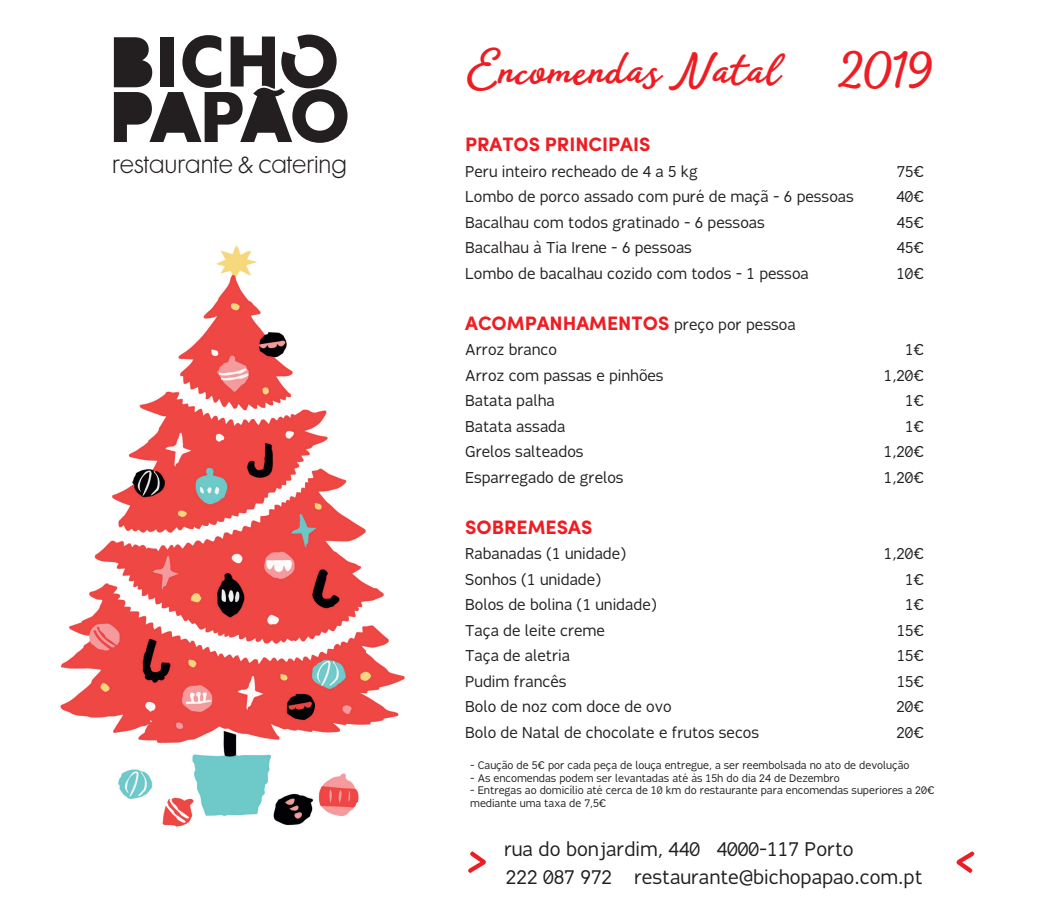
<style>
.page{position:relative;width:1063px;height:918px;background:#fff}
.page>*{position:absolute;margin:0;border:0;box-sizing:border-box;transform-origin:0 0}
.t1{font:700 60.6px "Amberly";color:#ee1d23}
.t2{font:700 48px "Amberly";color:#ee1d23}
.t3{font:21.6px "Cg Futura Maxi Lt";color:#231f20}
.t4{font:700 19.5px "Sofia Pro";color:#ee1d23}
.t5{font:18.9px "Fabrica";color:#231f20}
.t6{font:15px "Fabrica";color:#231f20}
.t7{font:10.5px/12.6px "Fabrica";color:#231f20}
.s1{font-family:"Fabrica";font-weight:400;font-size:15px;color:#231f20}
</style>
<div class="page">
<img style="left:60px;top:245px;width:345px;height:582px">
<svg style="left:114px;top:35px;width:234px;height:108px"></svg>
<h3 class="t3" style="left:112px;top:152px;width:236px">restaurante &amp; catering</h3>
<h2 class="t2" style="left:465px;top:41px;width:469px">Encomendas Natal 2019</h2>
<h3 class="t4" style="left:465px;top:129px;width:187px">PRATOS PRINCIPAIS</h3>
<p class="t6" style="left:465px;top:161px;width:234px">Peru inteiro recheado de 4 a 5 kg</p>
<p class="t6" style="left:897px;top:161px;width:29px">75€</p>
<p class="t6" style="left:465px;top:187px;width:390px">Lombo de porco assado com puré de maçã - 6 pessoas</p>
<p class="t6" style="left:897px;top:187px;width:29px">40€</p>
<p class="t6" style="left:465px;top:212px;width:301px">Bacalhau com todos gratinado - 6 pessoas</p>
<p class="t6" style="left:897px;top:212px;width:29px">45€</p>
<p class="t6" style="left:465px;top:238px;width:228px">Bacalhau à Tia Irene - 6 pessoas</p>
<p class="t6" style="left:897px;top:238px;width:29px">45€</p>
<p class="t6" style="left:465px;top:263px;width:345px">Lombo de bacalhau cozido com todos - 1 pessoa</p>
<p class="t6" style="left:897px;top:263px;width:29px">10€</p>
<h3 class="t4" style="left:465px;top:308px;width:332px">ACOMPANHAMENTOS <span class="s1">preço por pessoa</span></h3>
<p class="t6" style="left:465px;top:340px;width:93px">Arroz branco</p>
<p class="t6" style="left:905px;top:340px;width:21px">1€</p>
<p class="t6" style="left:465px;top:365px;width:200px">Arroz com passas e pinhões</p>
<p class="t6" style="left:884px;top:365px;width:42px">1,20€</p>
<p class="t6" style="left:465px;top:391px;width:91px">Batata palha</p>
<p class="t6" style="left:905px;top:391px;width:21px">1€</p>
<p class="t6" style="left:465px;top:416px;width:102px">Batata assada</p>
<p class="t6" style="left:905px;top:416px;width:21px">1€</p>
<p class="t6" style="left:465px;top:442px;width:120px">Grelos salteados</p>
<p class="t6" style="left:884px;top:442px;width:42px">1,20€</p>
<p class="t6" style="left:465px;top:467px;width:160px">Esparregado de grelos</p>
<p class="t6" style="left:884px;top:467px;width:42px">1,20€</p>
<h3 class="t4" style="left:465px;top:512px;width:129px">SOBREMESAS</h3>
<p class="t6" style="left:465px;top:544px;width:163px">Rabanadas (1 unidade)</p>
<p class="t6" style="left:884px;top:544px;width:42px">1,20€</p>
<p class="t6" style="left:465px;top:569px;width:138px">Sonhos (1 unidade)</p>
<p class="t6" style="left:905px;top:569px;width:21px">1€</p>
<p class="t6" style="left:465px;top:595px;width:193px">Bolos de bolina (1 unidade)</p>
<p class="t6" style="left:905px;top:595px;width:21px">1€</p>
<p class="t6" style="left:465px;top:620px;width:141px">Taça de leite creme</p>
<p class="t6" style="left:897px;top:620px;width:29px">15€</p>
<p class="t6" style="left:465px;top:646px;width:106px">Taça de aletria</p>
<p class="t6" style="left:897px;top:646px;width:29px">15€</p>
<p class="t6" style="left:465px;top:671px;width:103px">Pudim francês</p>
<p class="t6" style="left:897px;top:671px;width:29px">15€</p>
<p class="t6" style="left:465px;top:697px;width:208px">Bolo de noz com doce de ovo</p>
<p class="t6" style="left:897px;top:697px;width:29px">20€</p>
<p class="t6" style="left:465px;top:722px;width:296px">Bolo de Natal de chocolate e frutos secos</p>
<p class="t6" style="left:897px;top:722px;width:29px">20€</p>
<p class="t7" style="left:470px;top:759px;width:441px">- Caução de 5€ por cada peça de louça entregue, a ser reembolsada no ato de devolução</p>
<p class="t7" style="left:470px;top:771px;width:371px">- As encomendas podem ser levantadas até às 15h do dia 24 de Dezembro</p>
<p class="t7" style="left:470px;top:784px;width:466px">- Entregas ao domicílio até cerca de 10 km do restaurante para encomendas superiores a 20€ mediante uma taxa de 7,5€</p>
<h1 class="t1" style="left:461px;top:823px;width:31px">&gt;</h1>
<p class="t5" style="left:504px;top:837px;width:351px">rua do bonjardim, 440 4000-117 Porto</p>
<p class="t5" style="left:506px;top:864px;width:418px">222 087 972 restaurante@bichopapao.com.pt</p>
<h1 class="t1" style="left:949px;top:823px;width:31px">&lt;</h1>
</div>
